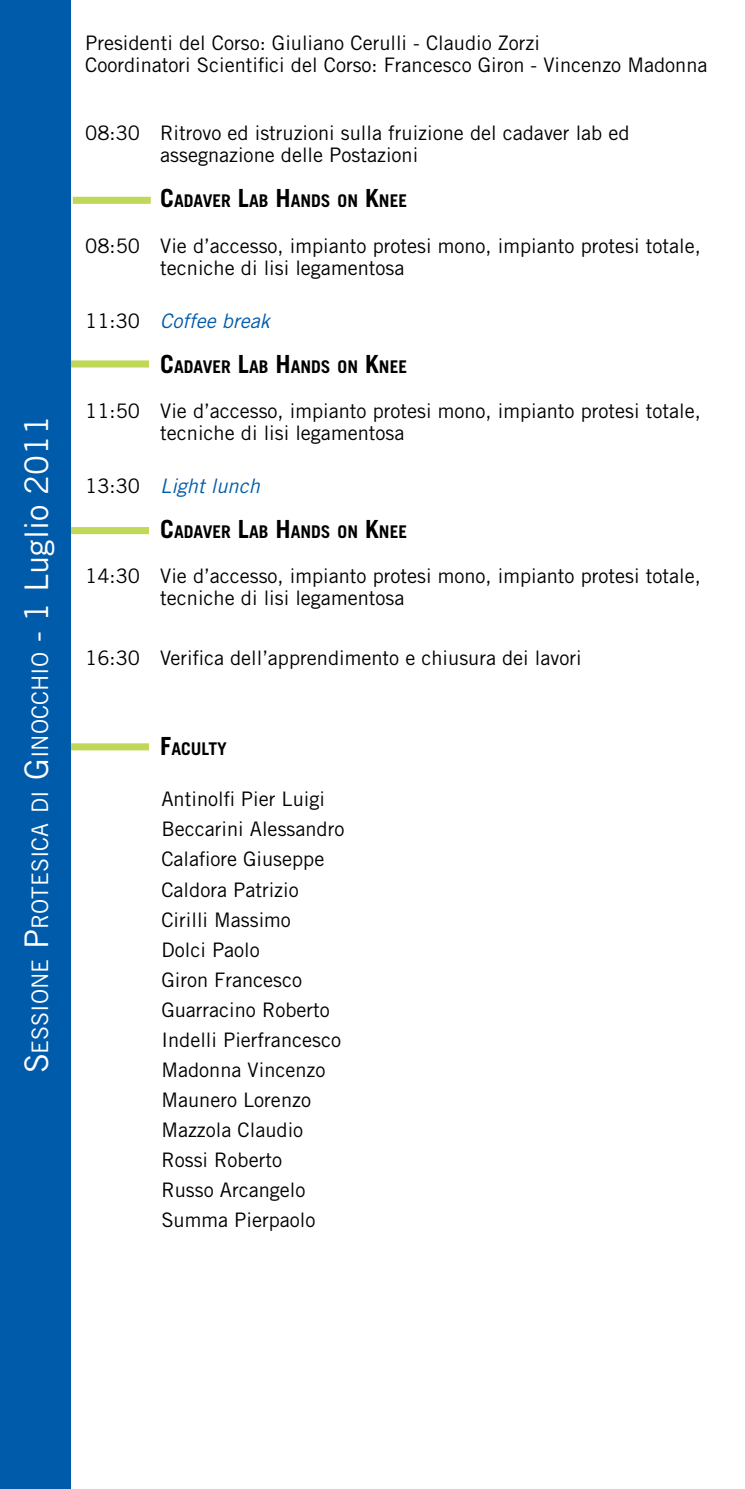
<style>
.page{position:relative;width:745px;height:1489px;background:#fff}
.page>*{position:absolute;margin:0;border:0;box-sizing:border-box;transform-origin:0 0}
.t1{font:700 25px "Trade Gothic LT Std";color:#000}
.t2{font:22.75px "Trade Gothic LT Std";color:#fff}
.t3{font:20px/30px "Trade Gothic LT Std";color:#000}
.t4{font:italic 20px "Trade Gothic LT Std";color:#005baa}
.t5{font:700 17.5px "Trade Gothic LT Std";color:#000}
.s1{font-size:32.5px}
.s2{font-size:25px}
.s3{font-style:normal;color:#000}
</style>
<div class="page">
<div style="left:0;top:0;width:71px;height:1488px;background:#005baa"></div>
<div style="left:73px;top:197px;width:78px;height:7px;background:#bfd857"></div>
<div style="left:71px;top:527px;width:78px;height:7px;background:#bfd857"></div>
<div style="left:71px;top:743px;width:78px;height:7px;background:#bfd857"></div>
<div style="left:71px;top:360px;width:78px;height:7px;background:#bfd857"></div>
<p class="t2" style="left:26px;top:1073px;width:659px;rotate:-90deg"><span class="s1">S</span>essione <span class="s1">P</span>rotesica di <span class="s1">G</span> inocchio <span class="s1">- 1 Luglio 2011</span></p>
<p class="t3" style="left:85px;top:31px;width:623px;line-height:22.5px">Presidenti del Corso: Giuliano Cerulli - Claudio Zorzi<br>Coordinatori Scientifici del Corso: Francesco Giron - Vincenzo Madonna</p>
<p class="t3" style="left:160px;top:121px;width:470px;line-height:22.5px;text-indent:-75px">08:30 Ritrovo ed istruzioni sulla fruizione del cadaver lab ed assegnazione delle Postazioni</p>
<p class="t5" style="left:160px;top:190px;width:248px"><span class="s2">C</span>ADAVER <span class="s2">L</span>AB <span class="s2">H</span>ANDS ON <span class="s2">K</span>NEE</p>
<p class="t3" style="left:160px;top:234px;width:541px;line-height:22.5px;text-indent:-75px">08:50 Vie d’accesso, impianto protesi mono, impianto protesi totale, tecniche di lisi legamentosa</p>
<p class="t4" style="left:85px;top:308px;width:186px"><span class="s3">11:30</span> Coffee break</p>
<p class="t5" style="left:160px;top:355px;width:248px"><span class="s2">C</span>ADAVER <span class="s2">L</span>AB <span class="s2">H</span>ANDS ON <span class="s2">K</span>NEE</p>
<p class="t3" style="left:160px;top:399px;width:541px;line-height:22.5px;text-indent:-75px">11:50 Vie d’accesso, impianto protesi mono, impianto protesi totale, tecniche di lisi legamentosa</p>
<p class="t4" style="left:85px;top:473px;width:176px"><span class="s3">13:30</span> Light lunch</p>
<p class="t5" style="left:160px;top:520px;width:248px"><span class="s2">C</span>ADAVER <span class="s2">L</span>AB <span class="s2">H</span>ANDS ON <span class="s2">K</span>NEE</p>
<p class="t3" style="left:160px;top:564px;width:541px;line-height:22.5px;text-indent:-75px">14:30 Vie d’accesso, impianto protesi mono, impianto protesi totale, tecniche di lisi legamentosa</p>
<p class="t3" style="left:85px;top:643px;width:497px">16:30 Verifica dell’apprendimento e chiusura dei lavori</p>
<p class="t1" style="left:85px;top:731px;width:44px">F</p>
<p class="t5" style="left:171px;top:738px;width:57px">AC ULTY</p>
<p class="t3" style="left:161px;top:784px;width:184px">Antinolfi Pier Luigi<br>Beccarini Alessandro<br>Calafiore Giuseppe<br>Caldora Patrizio<br>Cirilli Massimo<br>Dolci Paolo<br>Giron Francesco<br>Guarracino Roberto<br>Indelli Pierfrancesco<br>Madonna Vincenzo<br>Maunero Lorenzo<br>Mazzola Claudio<br>Rossi Roberto<br>Russo Arcangelo<br>Summa Pierpaolo</p>
</div>
